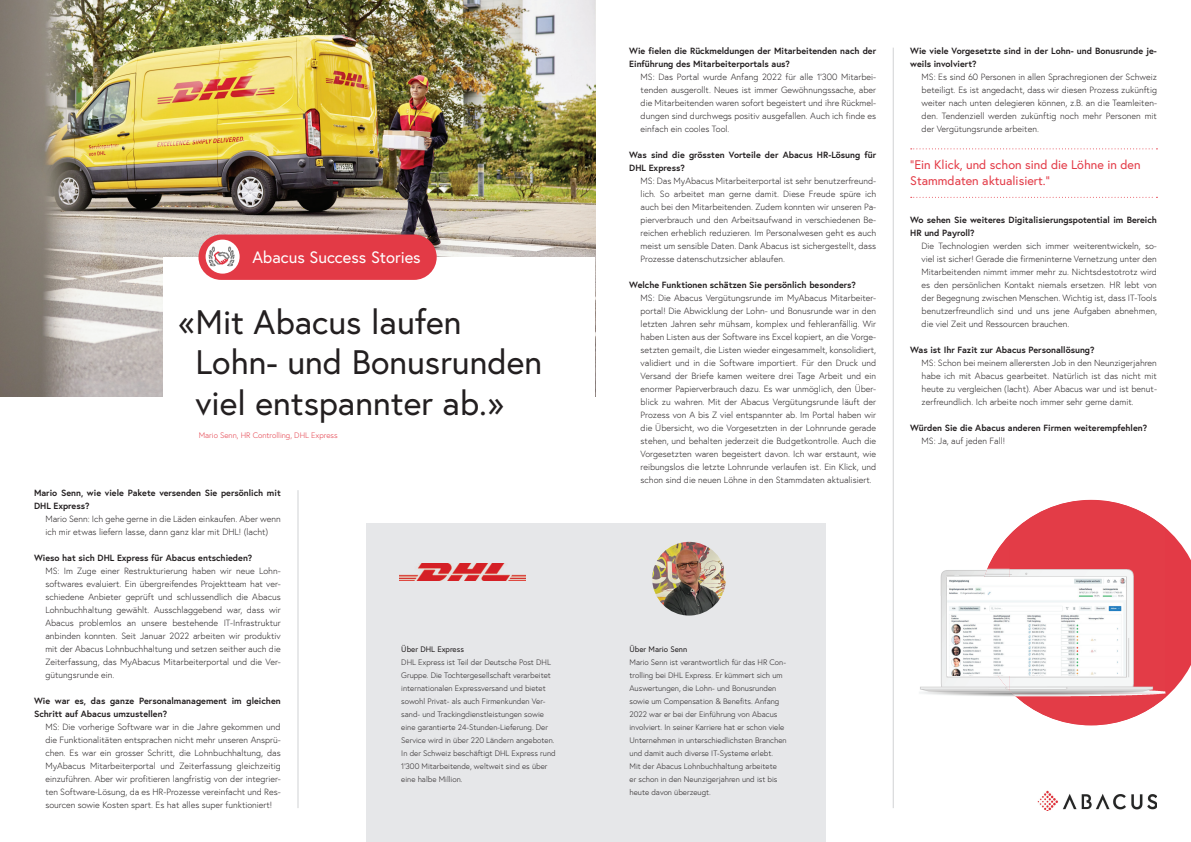
<style>
.page{position:relative;width:1191px;height:842px;background:#fff}
.page>*{position:absolute;margin:0;border:0;box-sizing:border-box;transform-origin:0 0}
.t1{font:34px/40.8px "Europa";color:#231f20}
.t2{font:16.5px "Europa";color:#fff}
.t3{font:12.5px/16.2px "Europa";color:#e33a46}
.t4{font:300 9px/13px "Europa";color:#231f20;text-align:justify}
.t5{font:700 9px/13px "Europa";color:#231f20}
.t6{font:300 8px/13px "Europa";color:#231f20}
.t7{font:300 8px "Europa";color:#e33a46}
.t8{font:8px "Europa";color:#231f20}
</style>
<div class="page">
<img style="left:0;top:0;width:595px;height:397px">
<img style="left:1037px;top:790px;width:120px;height:21px">
<div style="left:163px;top:257px;width:432px;height:221px;background:#fff"></div>
<div style="left:198px;top:235px;width:239px;height:45px;background:#e33a46;border-radius:23px"></div>
<div style="left:366px;top:523px;width:459px;height:319px;background:#e6e7e9"></div>
<img style="left:400px;top:563px;width:125px;height:18px">
<div style="left:206px;top:240px;width:34px;height:34px;background:#fff;border-radius:50%"></div>
<img style="left:209px;top:247px;width:26px;height:19px">
<img style="left:652px;top:542px;width:74px;height:73px;border-radius:37px">
<svg style="left:910px;top:148px;width:247px;height:1px"></svg>
<svg style="left:910px;top:197px;width:247px;height:1px"></svg>
<svg style="left:1165px;top:527px;width:26px;height:171px;fill:#e33a46"></svg>
<img style="left:940px;top:570px;width:38px;height:26px">
<img style="left:919px;top:596px;width:70px;height:100px">
<img style="left:1009px;top:500px;width:156px;height:193px">
<img style="left:978px;top:535px;width:31px;height:155px">
<img style="left:1012px;top:693px;width:153px;height:32px">
<img style="left:947px;top:578px;width:178px;height:98px">
<hr style="left:893px;top:48px;width:1px;height:760px;background:#d1d2d4">
<hr style="left:298px;top:490px;width:1px;height:318px;background:#d1d2d4">
<h2 class="t2" style="left:252px;top:247px;width:170px">Abacus Success Stories</h2>
<h1 class="t1" style="left:195px;top:301px;width:348px;text-indent:-17px">« Mit Abacus laufen<br>Lohn- und Bonusrunden viel entspannter ab.»</h1>
<p class="t7" style="left:199px;top:430px;width:140px">Mario Senn, HR Controlling, DHL Express</p>
<p class="t5" style="left:34px;top:486px;width:248px">Mario Senn, wie viele Pakete versenden Sie persönlich mit<br>DHL Express?</p>
<p class="t4" style="left:45px;top:512px;width:237px">Mario Senn: Ich gehe gerne in die Läden einkaufen. Aber wenn ich mir etwas liefern lasse, dann ganz klar mit DHL! (lacht)</p>
<p class="t5" style="left:34px;top:551px;width:220px">Wieso hat sich DHL Express für Abacus entschieden?</p>
<p class="t4" style="left:45px;top:564px;width:237px">MS: Im Zuge einer Restrukturierung haben wir neue Lohn&shy;softwares evaluiert. Ein übergreifendes Projektteam hat ver&shy;schiedene Anbieter geprüft und schlussendlich die Abacus Lohnbuchhaltung gewählt. Ausschlaggebend war, dass wir Abacus problemlos an unsere bestehende IT-Infrastruktur anbinden konnten. Seit Januar 2022 arbeiten wir produktiv mit der Abacus Lohnbuchhaltung und setzen seither auch die Zeiterfassung, das MyAbacus Mitarbeiterportal und die Ver&shy;gütungsrunde ein.</p>
<p class="t5" style="left:34px;top:694px;width:248px">Wie war es, das ganze Personalmanagement im gleichen<br>Schritt auf Abacus umzustellen?</p>
<p class="t4" style="left:45px;top:720px;width:237px">MS: Die vorherige Software war in die Jahre gekommen und die Funktionalitäten entsprachen nicht mehr unseren Ansprü&shy;chen. Es war ein grosser Schritt, die Lohnbuchhaltung, das MyAbacus Mitarbeiterportal und Zeiterfassung gleichzeitig einzuführen. Aber wir profitieren langfristig von der integrier&shy;ten Software-Lösung, da es HR-Prozesse vereinfacht und Res&shy;sourcen sowie Kosten spart. Es hat alles super funktioniert!</p>
<p class="t8" style="left:401px;top:644px;width:64px">Über DHL Express</p>
<p class="t6" style="left:401px;top:656px;width:156px">DHL Express ist Teil der Deutsche Post DHL Gruppe. Die Tochtergesellschaft verarbeitet internationalen Expressversand und bietet sowohl Privat- als auch Firmenkunden Ver&shy;sand- und Trackingdienstleistungen sowie eine garantierte 24-Stunden-Lieferung. Der Service wird in über 220 Ländern angeboten.<br>In der Schweiz beschäftigt DHL Express rund 1'300 Mitarbeitende, weltweit sind es über eine halbe Million.</p>
<p class="t5" style="left:629px;top:44px;width:248px">Wie fielen die Rückmeldungen der Mitarbeitenden nach der<br>Einführung des Mitarbeiterportals aus?</p>
<p class="t4" style="left:640px;top:70px;width:237px">MS: Das Portal wurde Anfang 2022 für alle 1'300 Mitarbei&shy;tenden ausgerollt. Neues ist immer Gewöhnungssache, aber die Mitarbeitenden waren sofort begeistert und ihre Rückmel&shy;dungen sind durchwegs positiv ausgefallen. Auch ich finde es einfach ein cooles Tool.</p>
<p class="t5" style="left:629px;top:148px;width:248px">Was sind die grössten Vorteile der Abacus HR-Lösung für<br>DHL Express?</p>
<p class="t4" style="left:640px;top:174px;width:237px">MS: Das MyAbacus Mitarbeiterportal ist sehr benutzerfreund&shy;lich. So arbeitet man gerne damit. Diese Freude spüre ich auch bei den Mitarbeitenden. Zudem konnten wir unseren Pa&shy;pierverbrauch und den Arbeitsaufwand in verschiedenen Be&shy;reichen erheblich reduzieren. Im Personalwesen geht es auch meist um sensible Daten. Dank Abacus ist sichergestellt, dass Prozesse datenschutzsicher ablaufen.</p>
<p class="t5" style="left:629px;top:278px;width:228px">Welche Funktionen schätzen Sie persönlich besonders?</p>
<p class="t4" style="left:640px;top:291px;width:237px">MS: Die Abacus Vergütungsrunde im MyAbacus Mitarbeiter&shy;portal! Die Abwicklung der Lohn- und Bonusrunde war in den letzten Jahren sehr mühsam, komplex und fehleranfällig. Wir haben Listen aus der Software ins Excel kopiert, an die Vorge&shy;setzten gemailt, die Listen wieder eingesammelt, konsolidiert, validiert und in die Software importiert. Für den Druck und Versand der Briefe kamen weitere drei Tage Arbeit und ein enormer Papierverbrauch dazu. Es war unmöglich, den Über&shy;blick zu wahren. Mit der Abacus Vergütungsrunde läuft der Prozess von A bis Z viel entspannter ab. Im Portal haben wir die Übersicht, wo die Vorgesetzten in der Lohnrunde gerade stehen, und behalten jederzeit die Budgetkontrolle. Auch die Vorgesetzten waren begeistert davon. Ich war erstaunt, wie reibungslos die letzte Lohnrunde verlaufen ist. Ein Klick, und schon sind die neuen Löhne in den Stammdaten aktualisiert.</p>
<p class="t5" style="left:910px;top:44px;width:248px">Wie viele Vorgesetzte sind in der Lohn- und Bonusrunde je&shy;weils involviert?</p>
<p class="t4" style="left:921px;top:70px;width:237px">MS: Es sind 60 Personen in allen Sprachregionen der Schweiz beteiligt. Es ist angedacht, dass wir diesen Prozess zukünftig weiter nach unten delegieren können, z.B. an die Teamleiten&shy;den. Tendenziell werden zukünftig noch mehr Personen mit der Vergütungsrunde arbeiten.</p>
<h3 class="t3" style="left:910px;top:157px;width:232px">"Ein Klick, und schon sind die Löhne in den<br>Stammdaten aktualisiert."</h3>
<p class="t5" style="left:910px;top:213px;width:248px">Wo sehen Sie weiteres Digitalisierungspotential im Bereich<br>HR und Payroll?</p>
<p class="t4" style="left:921px;top:239px;width:237px">Die Technologien werden sich immer weiterentwickeln, so&shy;viel ist sicher! Gerade die firmeninterne Vernetzung unter den Mitarbeitenden nimmt immer mehr zu. Nichtsdestotrotz wird es den persönlichen Kontakt niemals ersetzen. HR lebt von der Begegnung zwischen Menschen. Wichtig ist, dass IT-Tools benutzerfreundlich sind und uns jene Aufgaben abnehmen, die viel Zeit und Ressourcen brauchen.</p>
<p class="t5" style="left:910px;top:343px;width:186px">Was ist Ihr Fazit zur Abacus Personallösung?</p>
<p class="t4" style="left:921px;top:356px;width:237px">MS: Schon bei meinem allerersten Job in den Neunzigerjahren habe ich mit Abacus gearbeitet. Natürlich ist das nicht mit heute zu vergleichen (lacht). Aber Abacus war und ist benut&shy;zerfreundlich. Ich arbeite noch immer sehr gerne damit.</p>
<p class="t5" style="left:910px;top:421px;width:238px">Würden Sie die Abacus anderen Firmen weiterempfehlen?</p>
<p class="t4" style="left:921px;top:434px;width:85px">MS: Ja, auf jeden Fall!</p>
<p class="t8" style="left:629px;top:644px;width:59px">Über Mario Senn</p>
<p class="t6" style="left:629px;top:656px;width:159px">Mario Senn ist verantwortlich für das HR Con&shy;trolling bei DHL Express. Er kümmert sich um Auswertungen, die Lohn- und Bonusrunden sowie um Compensation &amp; Benefits. Anfang 2022 war er bei der Einführung von Abacus involviert. In seiner Karriere hat er schon viele Unternehmen in unterschiedlichsten Branchen und damit auch diverse IT-Systeme erlebt.<br>Mit der Abacus Lohnbuchhaltung arbeitete<br>er schon in den Neunzigerjahren und ist bis heute davon überzeugt.</p>
</div>
